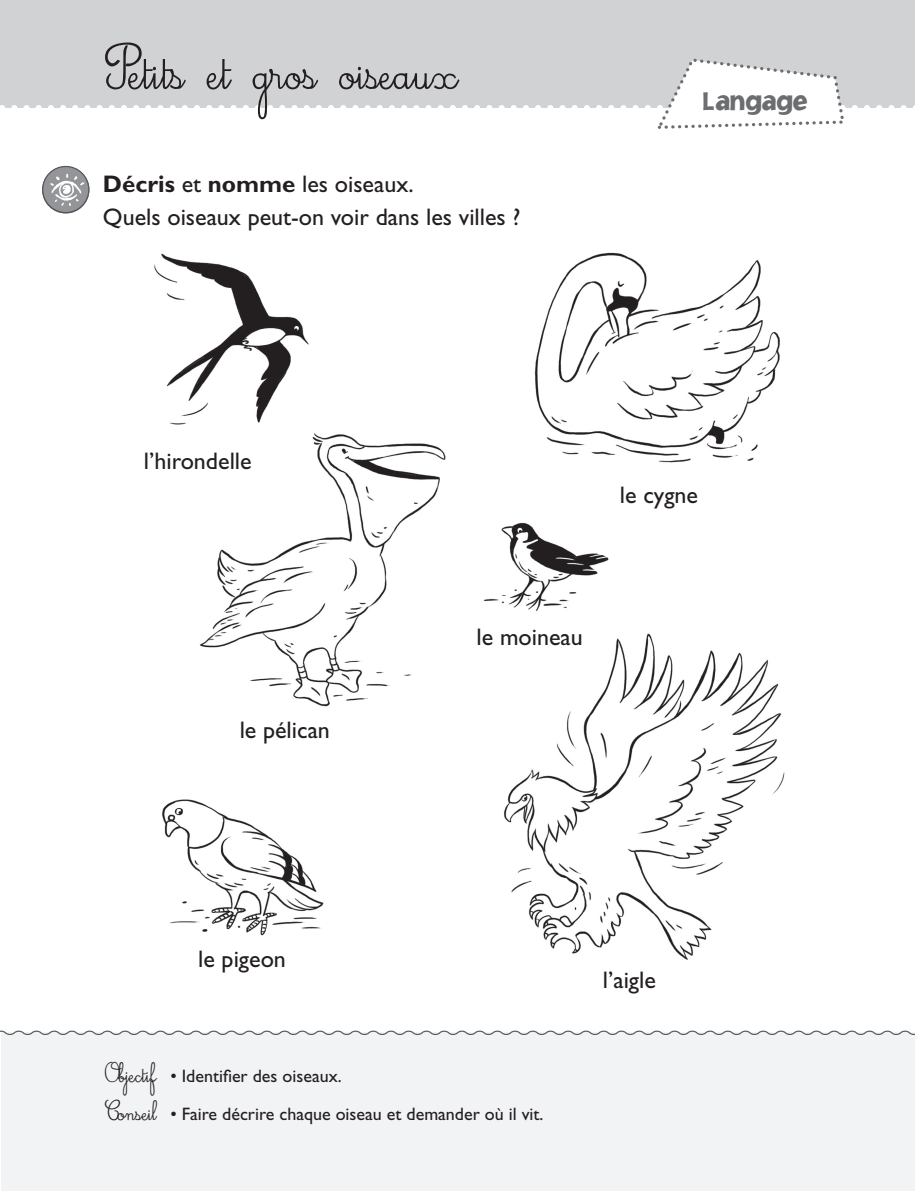
<style>
.page{position:relative;width:915px;height:1191px;background:#fff}
.page>*{position:absolute;margin:0;border:0;box-sizing:border-box;transform-origin:0 0}
.t1{font:67.5px "Script DESK+G";color:#231f20}
.t2{font:30px "Script DESK+G";color:#231f20}
.t3{font:900 27.15px "Jacoby ICG";color:#6c6d70}
.t4{font:24px/33px "Gill Sans";color:#231f20}
.t5{font:18px "Gill Sans";color:#231f20}
.s1{font-weight:700}
.s2{font-family:"Script DESK+G";font-size:30px}
</style>
<div class="page">
<div style="left:0;top:0;width:914px;height:108px;background:#d1d2d4"></div>
<div style="left:2px;top:1032px;width:912px;height:159px;background:#f2f3f4"></div>
<svg style="left:0;top:1030px;width:914px;height:6px"></svg>
<svg style="left:0;top:58px;width:914px;height:71px"></svg>
<img style="left:43px;top:166px;width:46px;height:46px;border-radius:23px">
<div style="left:42px;top:166px;width:47px;height:47px;border:1px solid #57585a;border-radius:50%"></div>
<img style="left:154px;top:252px;width:631px;height:708px">
<h1 class="t1" style="left:103px;top:42px;width:356px">Petits et gros oiseaux</h1>
<p class="t4" style="left:103px;top:167px;width:419px"><span class="s1">Décris</span> et <span class="s1">nomme</span> les oiseaux.<br>Quels oiseaux peut-on voir dans les villes ?</p>
<p class="t3" style="left:702px;top:85px;width:106px">Langage</p>
<p class="t4" style="left:144px;top:444px;width:109px">l’hirondelle</p>
<p class="t4" style="left:239px;top:714px;width:92px">le pélican</p>
<p class="t4" style="left:619px;top:478px;width:80px">le cygne</p>
<p class="t4" style="left:476px;top:620px;width:108px">le moineau</p>
<p class="t4" style="left:198px;top:942px;width:89px">le pigeon</p>
<p class="t5" style="left:105px;top:1065px;width:238px"><span class="s2">Objectif</span> • Identifier des oiseaux.</p>
<p class="t5" style="left:170px;top:1104px;width:374px">• Faire décrire chaque oiseau et demander où il vit.</p>
<p class="t2" style="left:105px;top:1099px;width:53px">Conseil</p>
<p class="t4" style="left:602px;top:963px;width:55px">l’aigle</p>
</div>
